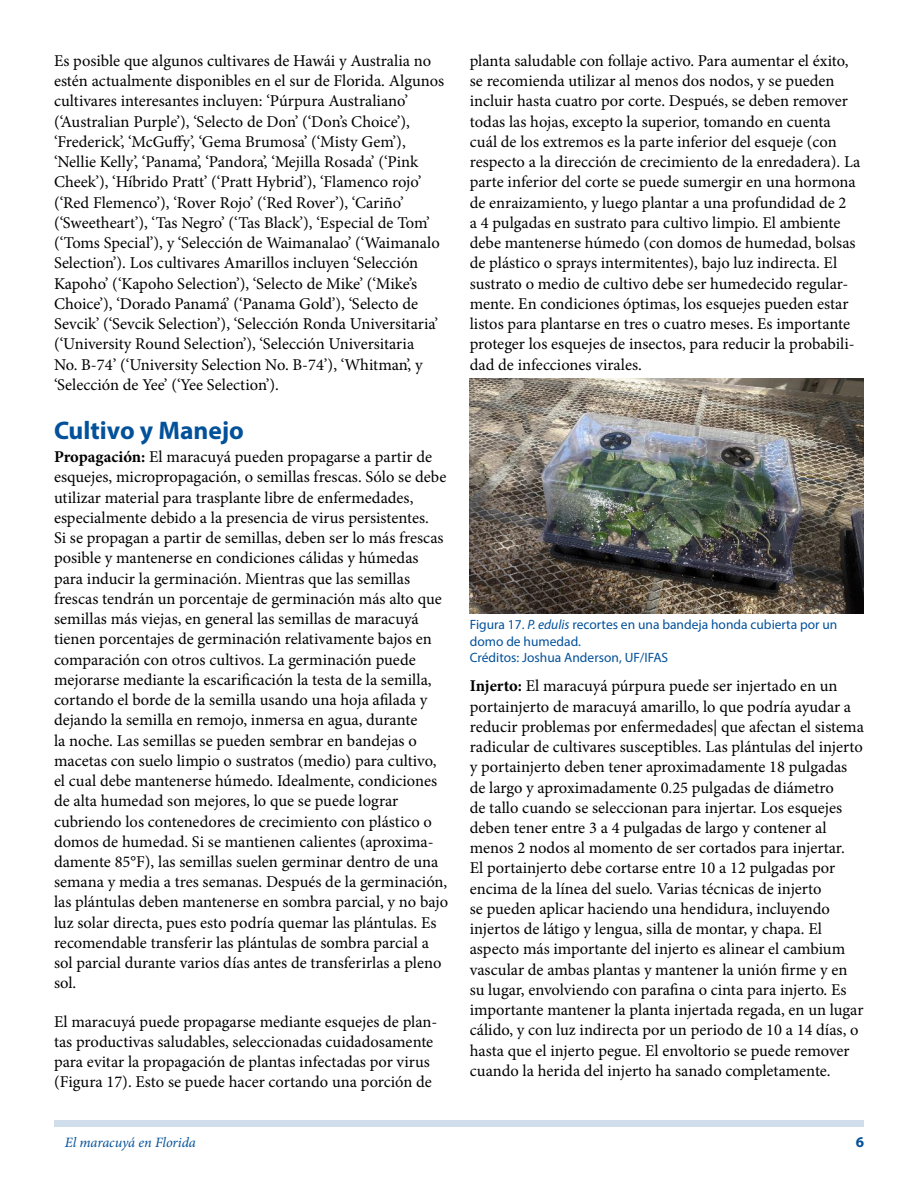
<style>
.page{position:relative;width:918px;height:1188px;background:#fff}
.page>*{position:absolute;margin:0;border:0;box-sizing:border-box;transform-origin:0 0}
.t1{font:700 25.5px "Myriad Pro";color:#03519a}
.t2{font:16.5px/20.2px "Minion Pro";color:#000}
.t3{font:700 15px "Myriad Pro";color:#03519a}
.t4{font:italic 14.25px "Minion Pro";letter-spacing:-.005em;color:#03519a}
.t5{font:13.5px/16.5px "Myriad Pro";color:#03519a}
.s1{font-weight:700}
.s2{font-style:italic}
</style>
<div class="page">
<div style="left:54px;top:1120px;width:810px;height:7px;background:#d0ddea"></div>
<img style="left:470px;top:378px;width:394px;height:236px">
<p class="t2" style="left:54px;top:51px;width:392px">Es posible que algunos cultivares de Hawái y Australia no estén actualmente disponibles en el sur de Florida. Algunos cultivares interesantes incluyen: ‘Púrpura Australiano’ (‘Australian Purple’), ‘Selecto de Don’ (‘Don’s Choice’), ‘Frederick’, ‘McGuffy’, ‘Gema Brumosa’ (‘Misty Gem’), ‘Nellie Kelly’, ‘Panama’, ‘Pandora’, ‘Mejilla Rosada’ (‘Pink Cheek’), ‘Híbrido Pratt’ (‘Pratt Hybrid’), ‘Flamenco rojo’ (‘Red Flemenco’), ‘Rover Rojo’ (‘Red Rover’), ‘Cariño’ (‘Sweetheart’), ‘Tas Negro’ (‘Tas Black’), ‘Especial de Tom’ (‘Toms Special’), y ‘Selección de Waimanalao’ (‘Waimanalo Selection’). Los cultivares Amarillos incluyen ‘Selección Kapoho’ (‘Kapoho Selection’), ‘Selecto de Mike’ (‘Mike’s Choice’), ‘Dorado Panamá’ (‘Panama Gold’), ‘Selecto de Sevcik’ (‘Sevcik Selection’), ‘Selección Ronda Universitaria’ (‘University Round Selection’), ‘Selección Universitaria<br>No. B-74’ (‘University Selection No. B-74’), ‘Whitman’, y ‘Selección de Yee’ (‘Yee Selection’).</p>
<h1 class="t1" style="left:54px;top:413px;width:192px">Cultivo y Manejo</h1>
<p class="t2" style="left:54px;top:447px;width:396px"><span class="s1">Propagación:</span> El maracuyá pueden propagarse a partir de esquejes, micropropagación, o semillas frescas. Sólo se debe utilizar material para trasplante libre de enfermedades, especialmente debido a la presencia de virus persistentes.<br>Si se propagan a partir de semillas, deben ser lo más frescas posible y mantenerse en condiciones cálidas y húmedas para inducir la germinación. Mientras que las semillas frescas tendrán un porcentaje de germinación más alto que semillas más viejas, en general las semillas de maracuyá tienen porcentajes de germinación relativamente bajos en comparación con otros cultivos. La germinación puede mejorarse mediante la escarificación la testa de la semilla, cortando el borde de la semilla usando una hoja afilada y dejando la semilla en remojo, inmersa en agua, durante<br>la noche. Las semillas se pueden sembrar en bandejas o macetas con suelo limpio o sustratos (medio) para cultivo, el cual debe mantenerse húmedo. Idealmente, condiciones de alta humedad son mejores, lo que se puede lograr cubriendo los contenedores de crecimiento con plástico o domos de humedad. Si se mantienen calientes (aproxima&shy;damente 85°F), las semillas suelen germinar dentro de una semana y media a tres semanas. Después de la germinación, las plántulas deben mantenerse en sombra parcial, y no bajo luz solar directa, pues esto podría quemar las plántulas. Es recomendable transferir las plántulas de sombra parcial a sol parcial durante varios días antes de transferirlas a pleno sol.</p>
<p class="t2" style="left:54px;top:1011px;width:385px">El maracuyá puede propagarse mediante esquejes de plan&shy;tas productivas saludables, seleccionadas cuidadosamente para evitar la propagación de plantas infectadas por virus (Figura 17). Esto se puede hacer cortando una porción de</p>
<p class="t2" style="left:470px;top:51px;width:392px">planta saludable con follaje activo. Para aumentar el éxito, se recomienda utilizar al menos dos nodos, y se pueden incluir hasta cuatro por corte. Después, se deben remover todas las hojas, excepto la superior, tomando en cuenta cuál de los extremos es la parte inferior del esqueje (con respecto a la dirección de crecimiento de la enredadera). La parte inferior del corte se puede sumergir en una hormona de enraizamiento, y luego plantar a una profundidad de 2<br>a 4 pulgadas en sustrato para cultivo limpio. El ambiente debe mantenerse húmedo (con domos de humedad, bolsas de plástico o sprays intermitentes), bajo luz indirecta. El sustrato o medio de cultivo debe ser humedecido regular&shy;mente. En condiciones óptimas, los esquejes pueden estar listos para plantarse en tres o cuatro meses. Es importante proteger los esquejes de insectos, para reducir la probabili&shy;dad de infecciones virales.</p>
<p class="t5" style="left:470px;top:616px;width:369px">Figura 17. <span class="s2">P. edulis</span> recortes en una bandeja honda cubierta por un domo de humedad.<br>Créditos: Joshua Anderson, UF/IFAS</p>
<p class="t2" style="left:470px;top:676px;width:396px"><span class="s1">Injerto:</span> El maracuyá púrpura puede ser injertado en un portainjerto de maracuyá amarillo, lo que podría ayudar a reducir problemas por enfermedades| que afectan el sistema radicular de cultivares susceptibles. Las plántulas del injerto y portainjerto deben tener aproximadamente 18 pulgadas de largo y aproximadamente 0.25 pulgadas de diámetro<br>de tallo cuando se seleccionan para injertar. Los esquejes deben tener entre 3 a 4 pulgadas de largo y contener al menos 2 nodos al momento de ser cortados para injertar.<br>El portainjerto debe cortarse entre 10 a 12 pulgadas por encima de la línea del suelo. Varias técnicas de injerto<br>se pueden aplicar haciendo una hendidura, incluyendo injertos de látigo y lengua, silla de montar, y chapa. El aspecto más importante del injerto es alinear el cambium vascular de ambas plantas y mantener la unión firme y en su lugar, envolviendo con parafina o cinta para injerto. Es importante mantener la planta injertada regada, en un lugar cálido, y con luz indirecta por un periodo de 10 a 14 días, o hasta que el injerto pegue. El envoltorio se puede remover cuando la herida del injerto ha sanado completamente.</p>
<p class="t4" style="left:65px;top:1133px;width:133px">El maracuyá en Florida</p>
<p class="t3" style="left:856px;top:1133px;width:10px">6</p>
</div>
